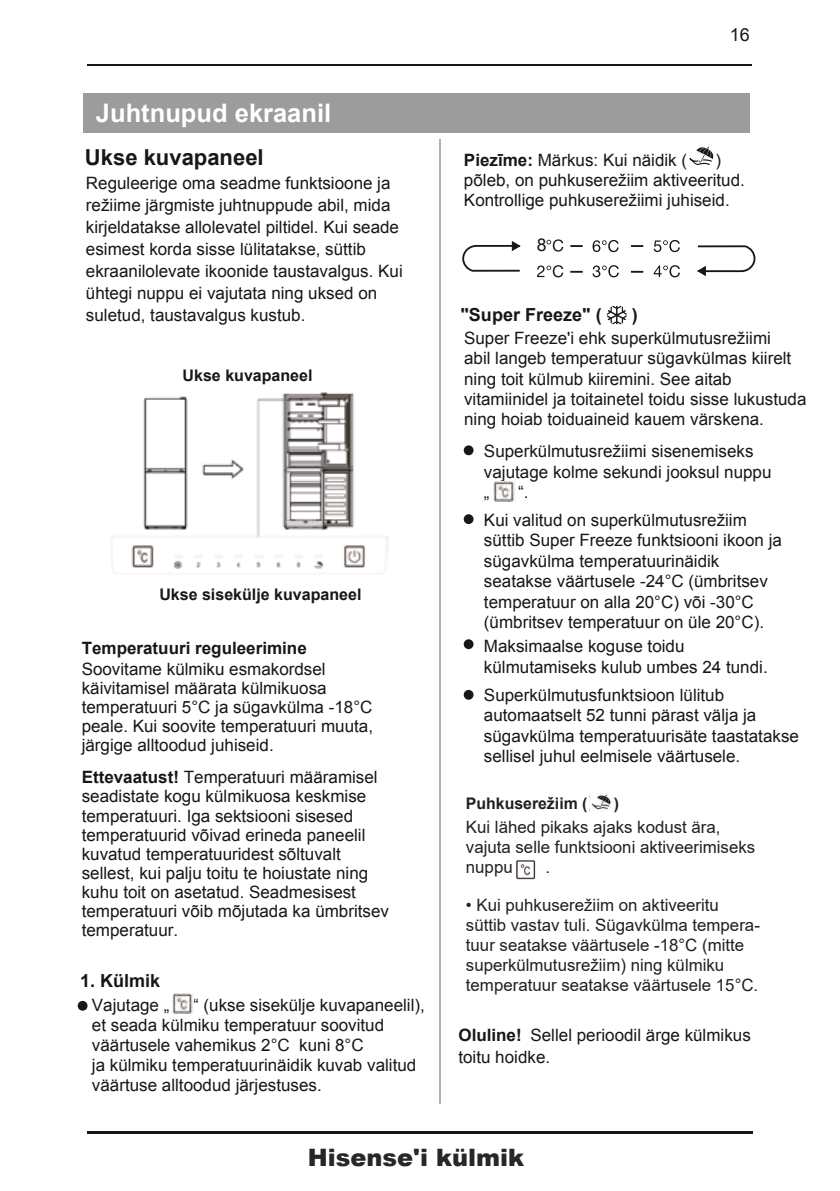
<style>
.page{position:relative;width:840px;height:1191px;background:#fff}
.page>*{position:absolute;margin:0;border:0;box-sizing:border-box;transform-origin:0 0}
.t1{font:700 25.4px "Arial";color:#fff}
.t2{font:900 24px "Arial";color:#272725}
.t3{font:700 22px "Arial";color:#181716}
.t4{font:700 18px "Arial";color:#181716}
.t5{font:18px "Arial";color:#181716}
.t6{font:17.6px "Arial";color:#181716}
.t7{font:17px/20.4px "Arial";color:#181716}
.t8{font:17px/20px "Arial";color:#231f20}
.t9{font:700 17px "Arial";color:#181716}
.t10{font:700 16px "Arial";color:#181716}
.t11{font:700 16px "Arial";color:#231f20}
.s1{font-weight:700}
</style>
<div class="page">
<div style="left:84px;top:93px;width:665px;height:40px;background:#9c9c9d"></div>
<hr style="left:439px;top:139px;width:1px;height:965px;background:#afb0b0">
<img style="left:111px;top:392px;width:278px;height:179px">
<div style="left:78px;top:1001px;width:9px;height:9px;background:#181716;border-radius:50%"></div>
<svg style="left:689px;top:146px;width:24px;height:19px"></svg>
<svg style="left:631px;top:271px;width:12px;height:2px"></svg>
<svg style="left:570px;top:271px;width:12px;height:2px"></svg>
<svg style="left:592px;top:265px;width:26px;height:12px"></svg>
<svg style="left:537px;top:265px;width:26px;height:12px"></svg>
<svg style="left:653px;top:265px;width:26px;height:12px"></svg>
<svg style="left:631px;top:245px;width:12px;height:2px"></svg>
<svg style="left:570px;top:245px;width:12px;height:2px"></svg>
<svg style="left:653px;top:240px;width:26px;height:12px"></svg>
<svg style="left:592px;top:240px;width:26px;height:12px"></svg>
<svg style="left:462px;top:241px;width:59px;height:31px"></svg>
<svg style="left:546px;top:239px;width:17px;height:13px"></svg>
<svg style="left:697px;top:245px;width:59px;height:31px"></svg>
<svg style="left:606px;top:306px;width:20px;height:18px"></svg>
<hr style="left:87px;top:65px;width:665px;height:1px;background:#181716">
<hr style="left:87px;top:1131px;width:665px;height:3px;background:#181716">
<img style="left:172px;top:993px;width:22px;height:21px">
<div style="left:463px;top:445px;width:10px;height:10px;background:#181716;border-radius:50%"></div>
<img style="left:493px;top:481px;width:22px;height:20px">
<div style="left:463px;top:514px;width:10px;height:10px;background:#181716;border-radius:50%"></div>
<div style="left:463px;top:639px;width:10px;height:10px;background:#181716;border-radius:50%"></div>
<div style="left:463px;top:690px;width:10px;height:9px;background:#181716;border-radius:50%"></div>
<img style="left:589px;top:794px;width:22px;height:17px">
<img style="left:516px;top:860px;width:20px;height:20px">
<h1 class="t1" style="left:96px;top:96px;width:237px">Juhtnupud ekraanil</h1>
<p class="t3" style="left:85px;top:143px;width:180px">Ukse kuvapaneel</p>
<p class="t7" style="left:86px;top:172px;width:318px;line-height:22px">Reguleerige oma seadme funktsioone ja režiime järgmiste juhtnuppude abil, mida kirjeldatakse allolevatel piltidel. Kui seade esimest korda sisse lülitatakse, süttib ekraanilolevate ikoonide taustavalgus. Kui ühtegi nuppu ei vajutata ning uksed on suletud, taustavalgus kustub.</p>
<p class="t10" style="left:182px;top:364px;width:131px">Ukse kuvapaneel</p>
<p class="t10" style="left:159px;top:583px;width:203px">Ukse sisekülje kuvapaneel</p>
<p class="t9" style="left:82px;top:636px;width:226px">Temperatuuri reguleerimine</p>
<p class="t7" style="left:82px;top:660px;width:293px;line-height:19px">Soovitame külmiku esmakordsel käivitamisel määrata külmikuosa temperatuuri 5°C ja sügavkülma -18°C peale. Kui soovite temperatuuri muuta, järgige alltoodud juhiseid.</p>
<p class="t7" style="left:82px;top:768px;width:309px;line-height:19px"><span class="s1">Ettevaatust!</span> Temperatuuri määramisel seadistate kogu külmikuosa keskmise temperatuuri. Iga sektsiooni sisesed temperatuurid võivad erineda paneelil kuvatud temperatuuridest sõltuvalt sellest, kui palju toitu te hoiustate ning kuhu toit on asetatud. Seadmesisest temperatuuri võib mõjutada ka ümbritsev temperatuur.</p>
<p class="t4" style="left:80px;top:968px;width:82px">1. Külmik</p>
<p class="t7" style="left:92px;top:995px;width:334px;text-indent:101px">“ (ukse sisekülje kuvapaneelil), et seada külmiku temperatuur soovitud väärtusele vahemikus 2°C kuni 8°C<br>ja külmiku temperatuurinäidik kuvab valitud väärtuse alltoodud järjestuses.</p>
<p class="t7" style="left:92px;top:995px;width:79px">Vajutage „</p>
<p class="t5" style="left:729px;top:23px;width:22px">16</p>
<p class="t7" style="left:463px;top:149px;width:282px;text-indent:251px">) põleb, on puhkuserežiim aktiveeritud.<br>Kontrollige puhkuserežiimi juhiseid.</p>
<p class="t7" style="left:463px;top:149px;width:224px"><span class="s1">Piezīme:</span> Märkus: Kui näidik (</p>
<p class="t6" style="left:536px;top:234px;width:11px">8</p>
<p class="t4" style="left:460px;top:303px;width:143px">"Super Freeze" (</p>
<p class="t4" style="left:631px;top:303px;width:7px">)</p>
<p class="t7" style="left:464px;top:328px;width:344px">Super Freeze'i ehk superkülmutusrežiimi<br>abil langeb temperatuur sügavkülmas kiirelt ning toit külmub kiiremini. See aitab vitamiinidel ja toitainetel toidu sisse lukustuda ning hoiab toiduaineid kauem värskena.</p>
<p class="t7" style="left:483px;top:441px;width:289px">Superkülmutusrežiimi sisenemiseks vajutage kolme sekundi jooksul nuppu „</p>
<p class="t7" style="left:483px;top:478px;width:264px;line-height:28px;text-indent:34px">“.<br>Kui valitud on superkülmutusrežiim</p>
<p class="t7" style="left:483px;top:530px;width:299px">süttib Super Freeze funktsiooni ikoon ja sügavkülma temperatuurinäidik seatakse väärtusele -24°C (ümbritsev temperatuur on alla 20°C) või -30°C (ümbritsev temperatuur on üle 20°C).</p>
<p class="t7" style="left:483px;top:636px;width:285px">Maksimaalse koguse toidu külmutamiseks kulub umbes 24 tundi.</p>
<p class="t7" style="left:483px;top:685px;width:316px">Superkülmutusfunktsioon lülitub automaatselt 52 tunni pärast välja ja sügavkülma temperatuurisäte taastatakse sellisel juhul eelmisele väärtusele.</p>
<p class="t11" style="left:465px;top:792px;width:123px">Puhkuserežiim (</p>
<p class="t11" style="left:613px;top:792px;width:7px">)</p>
<p class="t8" style="left:465px;top:816px;width:291px">Kui lähed pikaks ajaks kodust ära, vajuta selle funktsiooni aktiveerimiseks nuppu</p>
<p class="t8" style="left:545px;top:856px;width:6px">.</p>
<p class="t8" style="left:465px;top:894px;width:295px">• Kui puhkuserežiim on aktiveeritu süttib vastav tuli. Sügavkülma tempera&shy;tuur seatakse väärtusele -18°C (mitte superkülmutusrežiim) ning külmiku temperatuur seatakse väärtusele 15°C.</p>
<p class="t7" style="left:458px;top:1024px;width:294px;line-height:21.6px"><span class="s1">Oluline!</span> Sellel perioodil ärge külmikus toitu hoidke.</p>
<h2 class="t2" style="left:308px;top:1140px;width:217px">Hisense'i külmik</h2>
</div>
